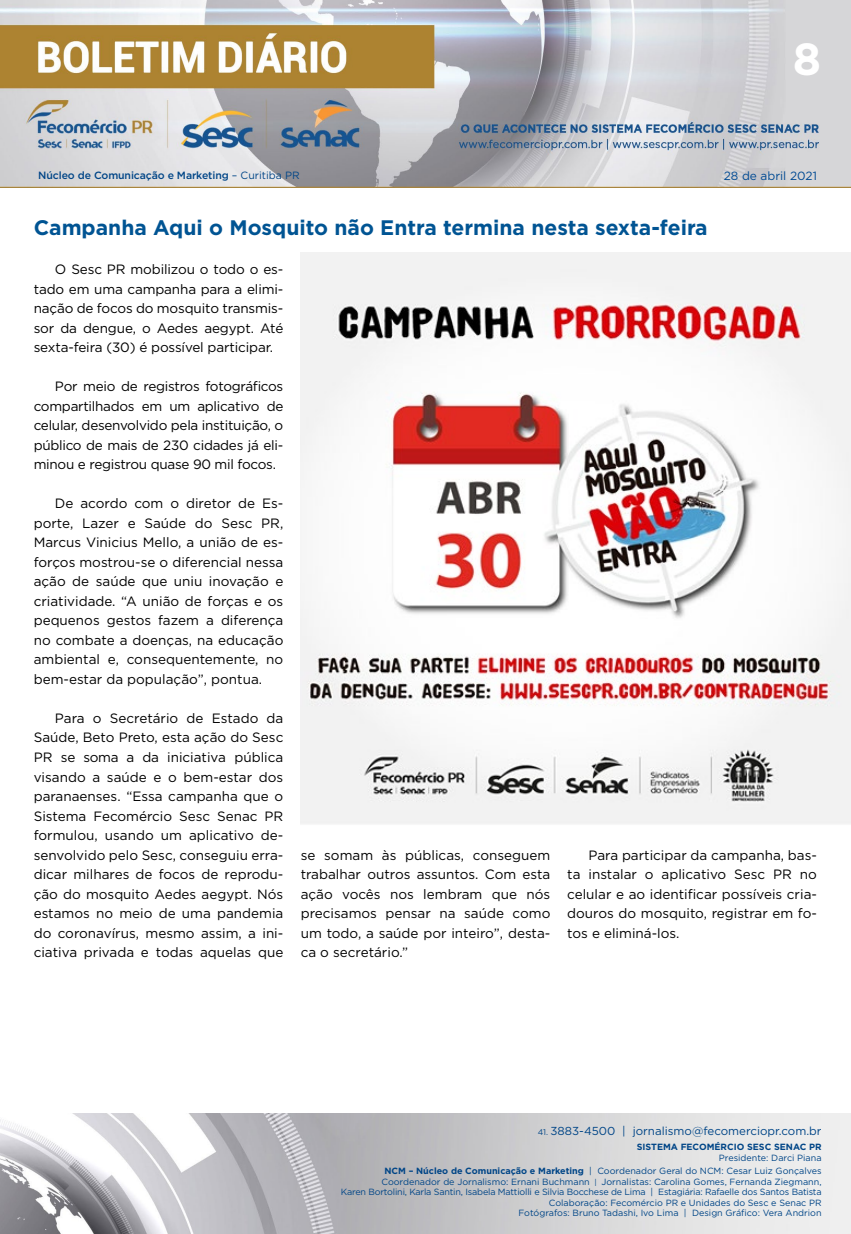
<style>
.page{position:relative;width:851px;height:1234px;background:#fff}
.page>*{position:absolute;margin:0;border:0;box-sizing:border-box;transform-origin:0 0}
.t1{font:700 45px "Gotham";color:#fff}
.t2{font:700 21px "Gotham";color:#005493}
.t3{font:13.5px/19.5px "Gotham";color:#000;text-align:justify}
.t4{font:11.85px "Gotham";color:#004a93}
.t5{font:11.55px "Gotham";color:#004587}
.t6{font:500 10.5px "Gotham";letter-spacing:-.01em;color:#004587}
.t7{font:9px/10.5px "Gotham";color:#004587;text-align:right}
.t8{font:700 9px "Gotham";color:#004587}
.s1{font-weight:400}
.s2{font-size:8.25px}
.s3{font-weight:700}
.s4{font-size:7.65px}
</style>
<div class="page">
<img style="left:0;top:0;width:850px;height:188px">
<img style="left:0;top:1113px;width:850px;height:120px">
<img style="left:301px;top:252px;width:548px;height:572px">
<h1 class="t1" style="left:792px;top:29px;width:30px">8</h1>
<p class="t6" style="left:38px;top:168px;width:263px">Núcleo de Comunicação e Marketing <span class="s1">– Curitiba PR</span></p>
<p class="t4" style="left:723px;top:168px;width:95px">28 de abril 2021</p>
<h2 class="t2" style="left:34px;top:214px;width:675px">Campanha Aqui o Mosquito não Entra termina nesta sexta-feira</h2>
<p class="t3" style="left:34px;top:259px;width:251px;text-indent:21px">O Sesc PR mobilizou o todo o es&shy;tado em uma campanha para a elimi&shy;nação de focos do mosquito transmis&shy;sor da dengue, o Aedes aegypt. Até sexta-feira (30) é possível participar.</p>
<p class="t3" style="left:34px;top:376px;width:251px;text-indent:21px">Por meio de registros fotográficos compartilhados em um aplicativo de celular, desenvolvido pela instituição, o público de mais de 230 cidades já eli&shy;minou e registrou quase 90 mil focos.</p>
<p class="t3" style="left:34px;top:493px;width:251px;text-indent:21px">De acordo com o diretor de Es&shy;porte, Lazer e Saúde do Sesc PR, Marcus Vinicius Mello, a união de es&shy;forços mostrou-se o diferencial nessa ação de saúde que uniu inovação e criatividade. “A união de forças e os pequenos gestos fazem a diferença no combate a doenças, na educação ambiental e, consequentemente, no bem-estar da população”, pontua.</p>
<p class="t3" style="left:34px;top:708px;width:251px;text-indent:21px">Para o Secretário de Estado da Saúde, Beto Preto, esta ação do Sesc PR se soma a da iniciativa pública visando a saúde e o bem-estar dos paranaenses. “Essa campanha que o Sistema Fecomércio Sesc Senac PR formulou, usando um aplicativo de&shy;senvolvido pelo Sesc, conseguiu erra&shy;dicar milhares de focos de reprodu&shy;ção do mosquito Aedes aegypt. Nós estamos no meio de uma pandemia do coronavírus, mesmo assim, a ini&shy;ciativa privada e todas aquelas que</p>
<p class="t3" style="left:301px;top:844px;width:251px">se somam às públicas, conseguem trabalhar outros assuntos. Com esta ação vocês nos lembram que nós precisamos pensar na saúde como um todo, a saúde por inteiro”, desta&shy;ca o secretário.”</p>
<p class="t3" style="left:567px;top:844px;width:251px;text-indent:21px">Para participar da campanha, bas&shy;ta instalar o aplicativo Sesc PR no celular e ao identificar possíveis cria&shy;douros do mosquito, registrar em fo&shy;tos e eliminá-los.</p>
<p class="t5" style="left:537px;top:1123px;width:285px"><span class="s2">41.</span> 3883-4500 | jornalismo@fecomerciopr.com.br</p>
<p class="t8" style="left:636px;top:1140px;width:186px">SISTEMA FECOMÉRCIO SESC SENAC PR</p>
<p class="t7" style="left:384px;top:1150px;width:438px;line-height:13.5px">Presidente: Darci Piana<br><span class="s3">NCM – Núcleo de Comunicação e Marketing</span> | Coordenador Geral do NCM: Cesar Luiz Gonçalves</p>
<p class="t7" style="left:341px;top:1175px;width:482px">Coordenador de Jornalismo: Ernani Buchmann <span class="s4">|</span> Jornalistas: Carolina Gomes, Fernanda Ziegmann,<br>Karen Bortolini, Karla Santin, Isabela Mattiolli e Silvia Bocchese de Lima | Estagiária: Rafaelle dos Santos Batista Colaboração: Fecomércio PR e Unidades do Sesc e Senac PR<br>Fotógrafos: Bruno Tadashi, Ivo Lima | Design Gráfico: Vera Andrion</p>
</div>
